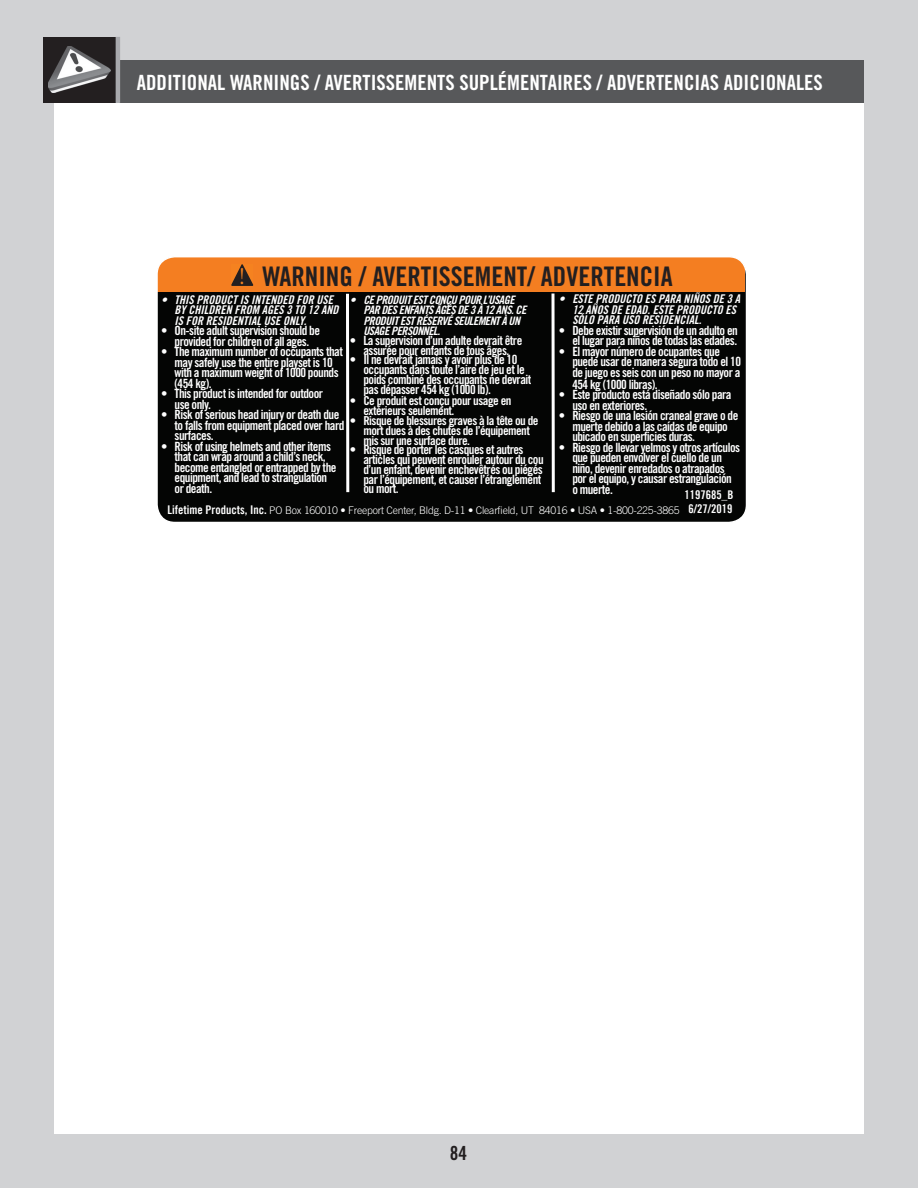
<style>
.page{position:relative;width:918px;height:1188px;background:#d1d2d4}
.page>*{position:absolute;margin:0;border:0;box-sizing:border-box;transform-origin:0 0}
.t1{font:27px "Trade Gothic LT Std Bd Cn 20";color:#231f20}
.t2{font:21px "Trade Gothic LT Std Bd Cn 20";color:#fff}
.t3{font:19.5px "Trade Gothic LT Std Bd Cn 20";color:#231f20}
.t4{font:12.75px/10.5px "Trade Gothic LT Std Bd Cn 20";letter-spacing:-.04em;color:#fff}
.t5{font:12.3px/9.8px "Trade Gothic LT Std Bd Cn 20";letter-spacing:-.04em;color:#fff}
.t6{font:12px/10.5px "Trade Gothic LT Std Bd Cn 20 Obl";color:#fff}
.t7{font:12px "Trade Gothic LT Bold Cond Twenty";color:#fff}
.t8{font:11.7px/10.5px "Trade Gothic LT Std Bd Cn 20 Obl";letter-spacing:-.04em;color:#fff}
.t9{font:300 10.5px "Trade Gothic LT Std";letter-spacing:-.02em;color:#fff}
.s1{font-family:"Adobe Caslon Pro";font-size:23.55px;color:#f58220}
.s2{font-family:"Trade Gothic LT Bold Cond Twenty";font-weight:400;font-size:12px}
</style>
<div class="page">
<div style="left:120px;top:60px;width:744px;height:43px;background:#57585a"></div>
<div style="left:43px;top:37px;width:73px;height:66px;background:#231f20"></div>
<hr style="left:116px;top:37px;width:4px;height:66px;background:#a8a9ad">
<div style="left:54px;top:104px;width:810px;height:1030px;background:#fff"></div>
<img style="left:48px;top:46px;width:62px;height:46px">
<div style="left:157px;top:257px;width:590px;height:266px;background:#040504;border-radius:18px"></div>
<div style="left:158px;top:257px;width:587px;height:35px;background:#f47e21"></div>
<div style="left:156px;top:256px;width:591px;height:267px;border:2px solid #fff;border-radius:18px"></div>
<hr style="left:346px;top:294px;width:3px;height:198px;background:#fff">
<svg style="left:551px;top:294px;width:4px;height:198px"></svg>
<svg style="left:231px;top:264px;width:22px;height:22px"></svg>
<h2 class="t2" style="left:137px;top:75px;width:688px">ADDITIONAL WARNINGS / AVERTISSEMENTS SUPLÉMENTAIRES / ADVERTENCIAS ADICIONALES</h2>
<h1 class="t1" style="left:240px;top:266px;width:435px"><span class="s1">!</span> WARNING / AVERTISSEMENT/ ADVERTENCIA</h1>
<p class="t6" style="left:572px;top:295px;width:169px;text-indent:-14px">• ESTE PRODUCTO ES PARA NIÑOS DE 3 A<br>12 AÑOS DE EDAD. ESTE PRODUCTO ES<br>SÓLO PARA USO RESIDENCIAL.</p>
<p class="t4" style="left:559px;top:326px;width:181px;text-align:right">• Debe existir supervisión de un adulto en el lugar para niños de todas las edades.</p>
<p class="t4" style="left:572px;top:347px;width:170px;line-height:10.9px;text-indent:-14px">• El mayor número de ocupantes que puede usar de manera segura todo el 10 de juego es seis con un peso no mayor a<br>454 kg (1000 libras).</p>
<p class="t4" style="left:572px;top:391px;width:161px;text-indent:-14px">• Este producto está diseñado sólo para uso en exteriores.</p>
<p class="t4" style="left:572px;top:412px;width:168px;text-indent:-14px">• Riesgo de una lesión craneal grave o de muerte debido a las caídas de equipo ubicado en superficies duras.</p>
<p class="t4" style="left:572px;top:443px;width:169px;text-indent:-14px">• Riesgo de llevar yelmos y otros artículos que pueden envolver el cuello de un niño, devenir enredados o atrapados por el equipo, y causar estrangulación o muerte.</p>
<p class="t6" style="left:175px;top:296px;width:165px;text-indent:-14px">• THIS PRODUCT IS INTENDED FOR USE<br>BY CHILDREN FROM AGES 3 TO 12 AND<br>IS FOR RESIDENTIAL USE ONLY.</p>
<p class="t4" style="left:161px;top:327px;width:160px;text-align:center">• On-site adult supervision should be provided for children of all ages.</p>
<p class="t4" style="left:175px;top:348px;width:170px;text-indent:-14px">• The maximum number of occupants that may safely use the entire playset is 10 with a maximum weight of 1000 pounds (454 kg).</p>
<p class="t4" style="left:175px;top:390px;width:150px;text-indent:-14px">• This product is intended for outdoor use only.</p>
<p class="t4" style="left:175px;top:411px;width:171px;text-indent:-14px">• Risk of serious head injury or death due to falls from equipment placed over hard surfaces.</p>
<p class="t4" style="left:175px;top:443px;width:163px;text-indent:-14px">• Risk of using helmets and other items that can wrap around a child’s neck, become entangled or entrapped by the equipment, and lead to strangulation or death.</p>
<p class="t8" style="left:363px;top:296px;width:165px;text-indent:-14px">• CE PRODUIT EST CONÇU POUR L’USAGE<br>PAR DES ENFANTS ÂGÉS DE 3 À 12 ANS. CE<br>PRODUIT EST RÉSERVÉ SEULEMENT À UN<br>USAGE PERSONNEL.</p>
<p class="t4" style="left:350px;top:337px;width:174px;line-height:9.8px;text-align:center">• La supervision d’un adulte devrait être assurée pour enfants de tous âges.</p>
<p class="t4" style="left:363px;top:356px;width:169px;line-height:10.1px;text-indent:-14px">• Il ne devrait jamais y avoir plus de 10 occupants dans toute l’aire de jeu et le poids combiné des occupants ne devrait pas dépasser 454 kg (1000 lb).</p>
<p class="t5" style="left:363px;top:397px;width:150px;line-height:10.5px;text-indent:-14px">• Ce produit est conçu pour usage en extérieurs seulement.</p>
<p class="t5" style="left:363px;top:417px;width:177px;text-indent:-14px">• Risque de blessures graves à la tête ou de mort dues à des chutes de l’équipement mis sur une surface dure.</p>
<p class="t4" style="left:363px;top:447px;width:182px;line-height:9.8px;text-indent:-14px">• Risque de porter les casques et autres articles qui peuvent enrouler autour du cou d’un enfant, devenir enchevêtrés ou piégés par l’équipement, et causer l’étranglement ou mort.</p>
<p class="t7" style="left:684px;top:487px;width:51px">1197685_B</p>
<p class="t9" style="left:167px;top:506px;width:566px"><span class="s2">Lifetime Products, Inc.</span> PO Box 160010 • Freeport Center, Bldg. D-11 • Clearfield, UT 84016 • USA • 1-800-225-3865 <span class="s2">6/27/2019</span></p>
<h3 class="t3" style="left:450px;top:1146px;width:19px">84</h3>
</div>
